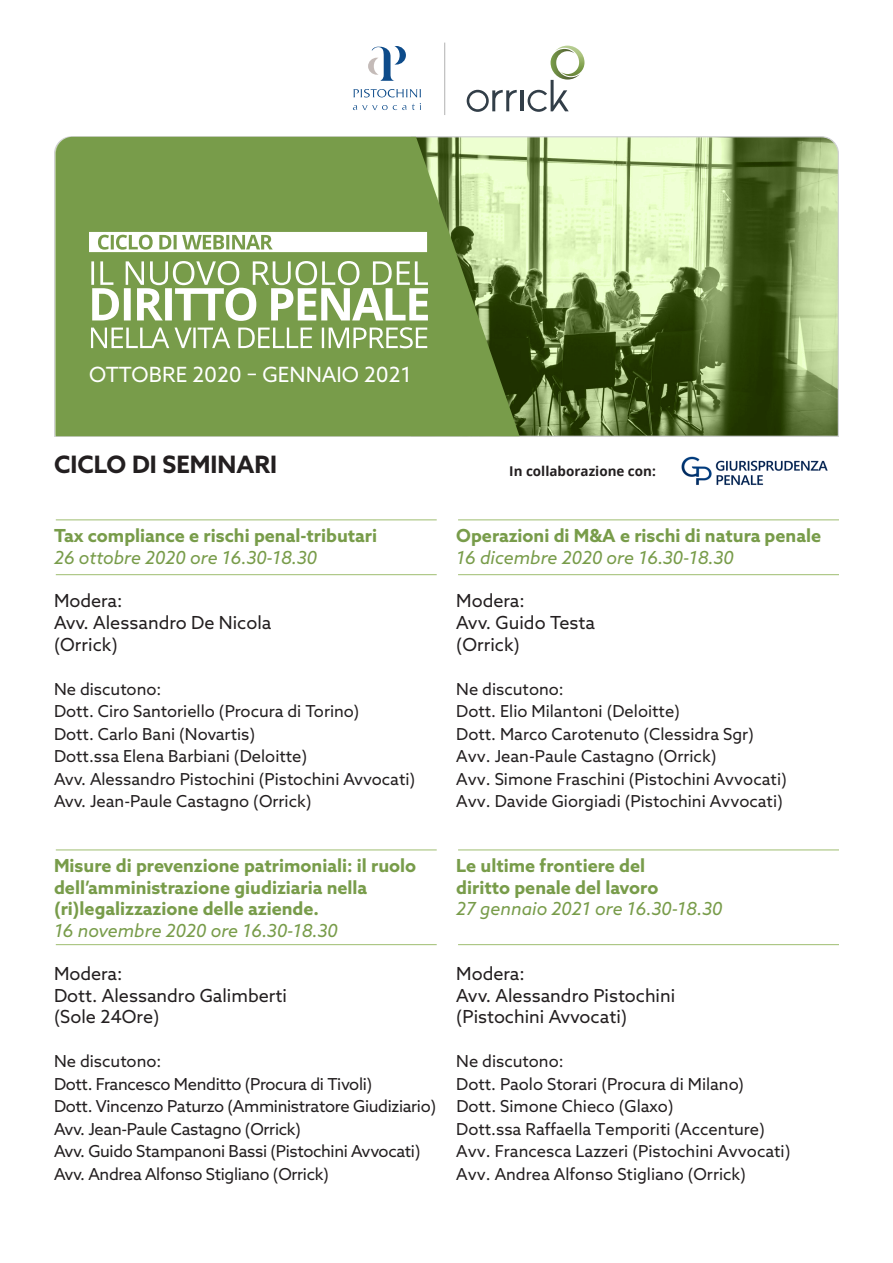
<style>
.page{position:relative;width:893px;height:1263px;background:#fff}
.page>*{position:absolute;margin:0;border:0;box-sizing:border-box;transform-origin:0 0}
.t1{font:700 24px "Azo Sans";color:#231f20}
.t2{font:21px "Azo Sans";color:#fff}
.t3{font:700 18px/21.6px "Azo Sans";color:#789c4a}
.t4{font:18px/21.6px "Azo Sans";color:#231f20}
.t5{font:italic 18px "Azo Sans";color:#789c4a}
.t6{font:16.5px/22.5px "Azo Sans";color:#231f20}
.t7{font:16.5px "Azo Sans";letter-spacing:-.02em;color:#231f20}
.t8{font:700 13.5px "Open Sans";color:#231f20}
</style>
<div class="page">
<svg style="left:54px;top:136px;width:785px;height:301px;background:#859b64"></svg>
<svg style="left:56px;top:137px;width:464px;height:299px;background:#7c9e50"></svg>
<svg style="left:89px;top:232px;width:338px;height:20px"></svg>
<svg style="left:91px;top:327px;width:336px;height:21px"></svg>
<svg style="left:91px;top:261px;width:337px;height:60px"></svg>
<hr style="left:520px;top:90px;width:3px;height:21px;background:#323e48">
<svg style="left:528px;top:46px;width:56px;height:66px"></svg>
<svg style="left:467px;top:90px;width:50px;height:22px"></svg>
<svg style="left:368px;top:46px;width:38px;height:35px"></svg>
<svg style="left:353px;top:89px;width:68px;height:21px"></svg>
<hr style="left:444px;top:43px;width:1px;height:72px;background:#bfbfbf">
<img style="left:681px;top:456px;width:147px;height:29px">
<hr style="left:56px;top:519px;width:381px;height:1px;background:#a9c47f">
<hr style="left:458px;top:519px;width:381px;height:1px;background:#a9c47f">
<hr style="left:56px;top:574px;width:381px;height:1px;background:#a9c47f">
<hr style="left:56px;top:849px;width:381px;height:1px;background:#a9c47f">
<hr style="left:458px;top:849px;width:381px;height:1px;background:#a9c47f">
<hr style="left:56px;top:944px;width:381px;height:1px;background:#a9c47f">
<hr style="left:458px;top:944px;width:381px;height:1px;background:#a9c47f">
<hr style="left:458px;top:574px;width:381px;height:1px;background:#a9c47f">
<p class="t2" style="left:89px;top:361px;width:324px">OTTOBRE 2020 – GENNAIO 2021</p>
<p class="t1" style="left:54px;top:448px;width:225px">CICLO DI SEMINARI</p>
<p class="t8" style="left:509px;top:461px;width:148px">In collaborazione con:</p>
<p class="t3" style="left:54px;top:525px;width:325px">Tax compliance e rischi penal-tributari</p>
<p class="t5" style="left:54px;top:546px;width:265px">26 ottobre 2020 ore 16.30-18.30</p>
<p class="t4" style="left:54px;top:590px;width:219px">Modera:<br>Avv. Alessandro De Nicola (Orrick)</p>
<p class="t6" style="left:54px;top:677px;width:109px">Ne discutono:</p>
<p class="t6" style="left:54px;top:700px;width:307px">Dott. Ciro Santoriello (Procura di Torino)</p>
<p class="t6" style="left:54px;top:722px;width:203px">Dott. Carlo Bani (Novartis)</p>
<p class="t6" style="left:54px;top:745px;width:255px">Dott.ssa Elena Barbiani (Deloitte)</p>
<p class="t6" style="left:54px;top:767px;width:363px">Avv. Alessandro Pistochini (Pistochini Avvocati)</p>
<p class="t6" style="left:54px;top:790px;width:259px">Avv. Jean-Paule Castagno (Orrick)</p>
<p class="t3" style="left:456px;top:525px;width:366px">Operazioni di M&amp;A e rischi di natura penale</p>
<p class="t5" style="left:456px;top:546px;width:279px">16 dicembre 2020 ore 16.30-18.30</p>
<p class="t4" style="left:456px;top:590px;width:140px">Modera:<br>Avv. Guido Testa (Orrick)</p>
<p class="t6" style="left:456px;top:677px;width:332px">Ne discutono:<br>Dott. Elio Milantoni (Deloitte)<br>Dott. Marco Carotenuto (Clessidra Sgr)<br>Avv. Jean-Paule Castagno (Orrick)<br>Avv. Simone Fraschini (Pistochini Avvocati)<br>Avv. Davide Giorgiadi (Pistochini Avvocati)</p>
<p class="t3" style="left:456px;top:854px;width:204px">Le ultime frontiere del diritto penale del lavoro</p>
<p class="t5" style="left:456px;top:897px;width:267px">27 gennaio 2021 ore 16.30-18.30</p>
<p class="t3" style="left:54px;top:854px;width:364px">Misure di prevenzione patrimoniali: il ruolo dell’amministrazione giudiziaria nella (ri)legalizzazione delle aziende.</p>
<p class="t5" style="left:54px;top:918px;width:285px">16 novembre 2020 ore 16.30-18.30</p>
<p class="t4" style="left:54px;top:962px;width:235px">Modera:<br>Dott. Alessandro Galimberti (Sole 24Ore)</p>
<p class="t6" style="left:54px;top:1050px;width:109px">Ne discutono:</p>
<p class="t7" style="left:54px;top:1073px;width:320px">Dott. Francesco Menditto (Procura di Tivoli)</p>
<p class="t7" style="left:54px;top:1118px;width:248px">Avv. Jean-Paule Castagno (Orrick)</p>
<p class="t7" style="left:54px;top:1140px;width:368px">Avv. Guido Stampanoni Bassi (Pistochini Avvocati)</p>
<p class="t7" style="left:54px;top:1163px;width:276px">Avv. Andrea Alfonso Stigliano (Orrick)</p>
<p class="t4" style="left:456px;top:962px;width:220px">Modera:<br>Avv. Alessandro Pistochini (Pistochini Avvocati)</p>
<p class="t6" style="left:456px;top:1050px;width:109px">Ne discutono:</p>
<p class="t6" style="left:456px;top:1072px;width:289px">Dott. Paolo Storari (Procura di Milano)</p>
<p class="t7" style="left:54px;top:1095px;width:621px">Dott. Vincenzo Paturzo (Amministratore Giudiziario) Dott. Simone Chieco (Glaxo)</p>
<p class="t6" style="left:456px;top:1117px;width:336px">Dott.ssa Raffaella Temporiti (Accenture)<br>Avv. Francesca Lazzeri (Pistochini Avvocati)<br>Avv. Andrea Alfonso Stigliano (Orrick)</p>
</div>
